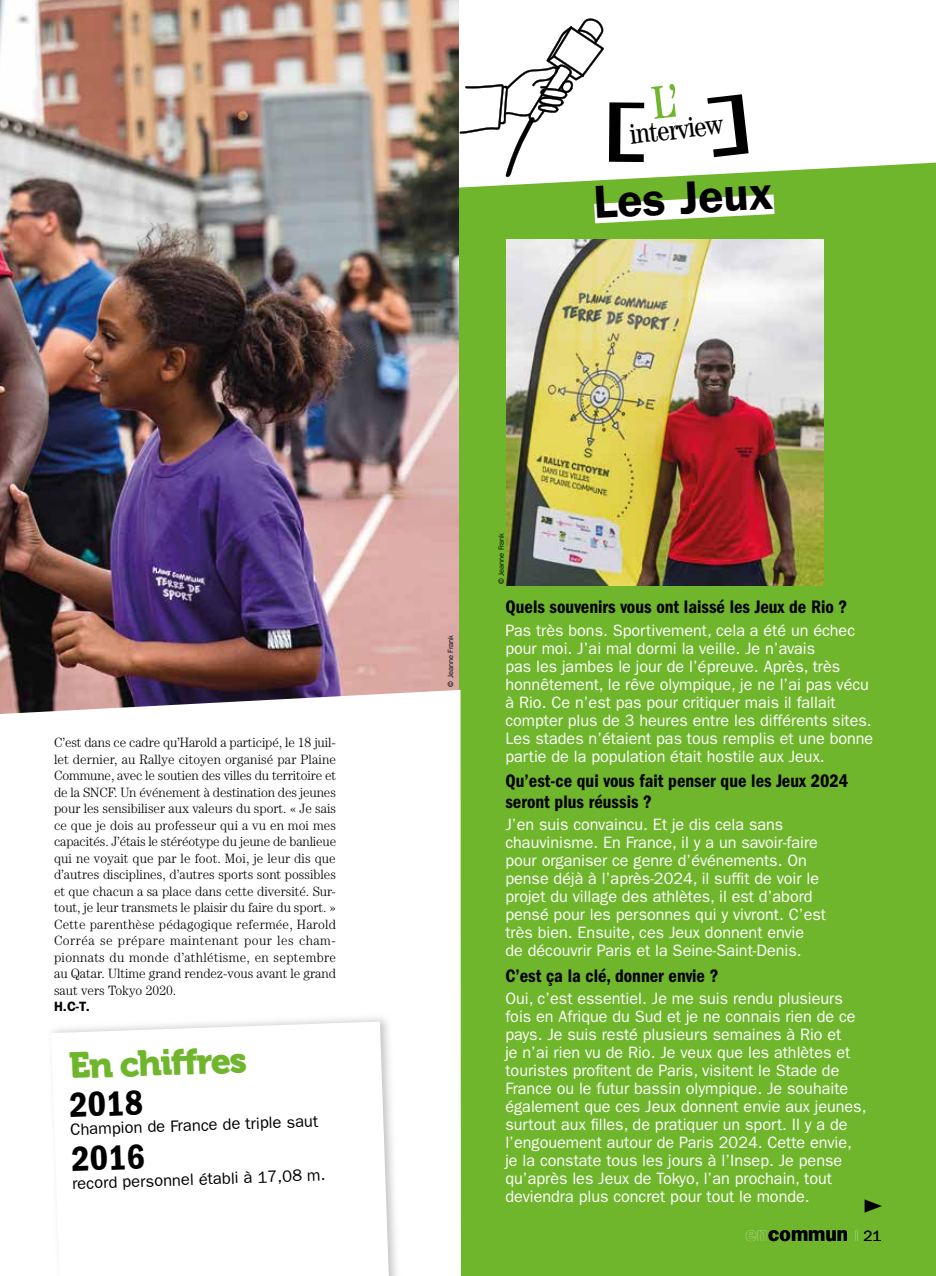
<style>
.page{position:relative;width:936px;height:1276px;background:#fff}
.page>*{position:absolute;margin:0;border:0;box-sizing:border-box;transform-origin:0 0}
.t1{font:600 46.5px "ITC Franklin Gothic Std";color:#000}
.t2{font:36px "Museo 900";color:#70b62c}
.t3{font:36px "ITC Franklin Gothic Std Dm Cd";color:#000}
.t4{font:condensed 28.2px "Century";color:#000}
.t5{font:600 21px "ITC Franklin Gothic Std";color:#000}
.t6{font:18.75px/21px "ITC Franklin Gothic Std Dm Cd";color:#000}
.t7{font:16.5px/18px "ITC Franklin Gothic Std";color:#fff}
.t8{font:16.5px "ITC Franklin Gothic Std";color:#000}
.t9{font:300 13.5px/16.5px "Century";color:#000;text-align:justify}
.t10{font:600 13.5px "ITC Franklin Gothic Std";color:#000}
.t11{font:7.5px "ITC Franklin Gothic Std";color:#000}
.s1{color:#70b62c}
.s2{font-size:15px;color:#70b62c}
.s3{font-weight:400;font-size:15px}
</style>
<div class="page">
<div style="left:459px;top:0;width:476px;height:1276px;background:#70b62c"></div>
<svg style="left:459px;top:0;width:476px;height:188px;fill:#fff"></svg>
<svg style="left:707px;top:94px;width:41px;height:63px"></svg>
<svg style="left:594px;top:194px;width:180px;height:29px"></svg>
<svg style="left:459px;top:17px;width:185px;height:162px"></svg>
<svg style="left:864px;top:1199px;width:17px;height:13px"></svg>
<img style="left:0;top:0;width:459px;height:690px">
<svg style="left:0;top:690px;width:461px;height:586px"></svg>
<img style="left:506px;top:239px;width:317px;height:346px">
<img style="left:47px;top:1013px;width:361px;height:263px">
<svg style="left:51px;top:1021px;width:345px;height:255px"></svg>
<svg style="left:651px;top:84px;width:25px;height:35px"></svg>
<h3 class="t4" style="left:627px;top:118px;width:95px;rotate:-7deg">interview</h3>
<h1 class="t1" style="left:592px;top:175px;width:181px;rotate:-3deg">Les Jeux</h1>
<p class="t9" style="left:54px;top:734px;width:284px">C’est dans ce cadre qu’Harold a participé, le 18 juil&shy;let dernier, au Rallye citoyen organisé par Plaine Commune, avec le soutien des villes du territoire et de la SNCF. Un événement à destination des jeunes pour les sensibiliser aux valeurs du sport. « Je sais ce que je dois au professeur qui a vu en moi mes capacités. J’étais le stéréotype du jeune de banlieue qui ne voyait que par le foot. Moi, je leur dis que d’autres disciplines, d’autres sports sont possibles et que chacun a sa place dans cette diversité. Sur&shy;tout, je leur transmets le plaisir du faire du sport. » Cette parenthèse pédagogique refermée, Harold Corréa se prépare maintenant pour les cham&shy;pionnats du monde d’athlétisme, en septembre au Qatar. Ultime grand rendez-vous avant le grand saut vers Tokyo 2020.</p>
<p class="t10" style="left:54px;top:998px;width:37px">H.C-T.</p>
<h2 class="t2" style="left:68px;top:1045px;width:179px;rotate:-2deg">En chiff res</h2>
<h2 class="t3" style="left:69px;top:1084px;width:75px;rotate:-2deg">2018</h2>
<p class="t8" style="left:70px;top:1120px;width:249px;rotate:-2deg">Champion de France de triple saut</p>
<h2 class="t3" style="left:71px;top:1138px;width:75px;rotate:-2deg">2016</h2>
<p class="t8" style="left:72px;top:1174px;width:255px;rotate:-2deg">record personnel établi à 17,08 m.</p>
<p class="t11" style="left:446px;top:686px;width:53px;rotate:-90deg">© Jeanne Frank</p>
<p class="t11" style="left:497px;top:584px;width:53px;rotate:-90deg">© Jeanne Frank</p>
<p class="t6" style="left:505px;top:597px;width:343px">Quels souvenirs vous ont laissé les Jeux de Rio ?</p>
<p class="t7" style="left:505px;top:621px;width:369px">Pas très bons. Sportivement, cela a été un échec pour moi. J’ai mal dormi la veille. Je n’avais<br>pas les jambes le jour de l’épreuve. Après, très honnêtement, le rêve olympique, je ne l’ai pas vécu à Rio. Ce n’est pas pour critiquer mais il fallait compter plus de 3 heures entre les différents sites.<br>Les stades n’étaient pas tous remplis et une bonne partie de la population était hostile aux Jeux.</p>
<p class="t6" style="left:505px;top:770px;width:344px">Qu’est-ce qui vous fait penser que les Jeux 2024 seront plus réussis ?</p>
<p class="t7" style="left:505px;top:816px;width:322px">J’en suis convaincu. Et je dis cela sans chauvinisme. En France, il y a un savoir-faire pour organiser ce genre d’événements. On pense déjà à l’après-2024, il suffit de voir le projet du village des athlètes, il est d’abord pensé pour les personnes qui y vivront. C’est très bien. Ensuite, ces Jeux donnent envie<br>de découvrir Paris et la Seine-Saint-Denis.</p>
<p class="t6" style="left:505px;top:965px;width:214px">C’est ça la clé, donner envie ?</p>
<p class="t7" style="left:505px;top:989px;width:362px">Oui, c’est essentiel. Je me suis rendu plusieurs fois en Afrique du Sud et je ne connais rien de ce pays. Je suis resté plusieurs semaines à Rio et<br>je n’ai rien vu de Rio. Je veux que les athlètes et touristes profitent de Paris, visitent le Stade de France ou le futur bassin olympique. Je souhaite également que ces Jeux donnent envie aux jeunes, surtout aux filles, de pratiquer un sport. Il y a de l’engouement autour de Paris 2024. Cette envie, je la constate tous les jours à l’Insep. Je pense qu’après les Jeux de Tokyo, l’an prochain, tout deviendra plus concret pour tout le monde.</p>
<p class="t5" style="left:745px;top:1221px;width:137px"><span class="s1">en</span>commun <span class="s2">I</span> <span class="s3">21</span></p>
<p class="t5" style="left:748px;top:1221px;width:137px"><span class="s1">en</span>commun <span class="s2">I</span> <span class="s3">21</span></p>
</div>
